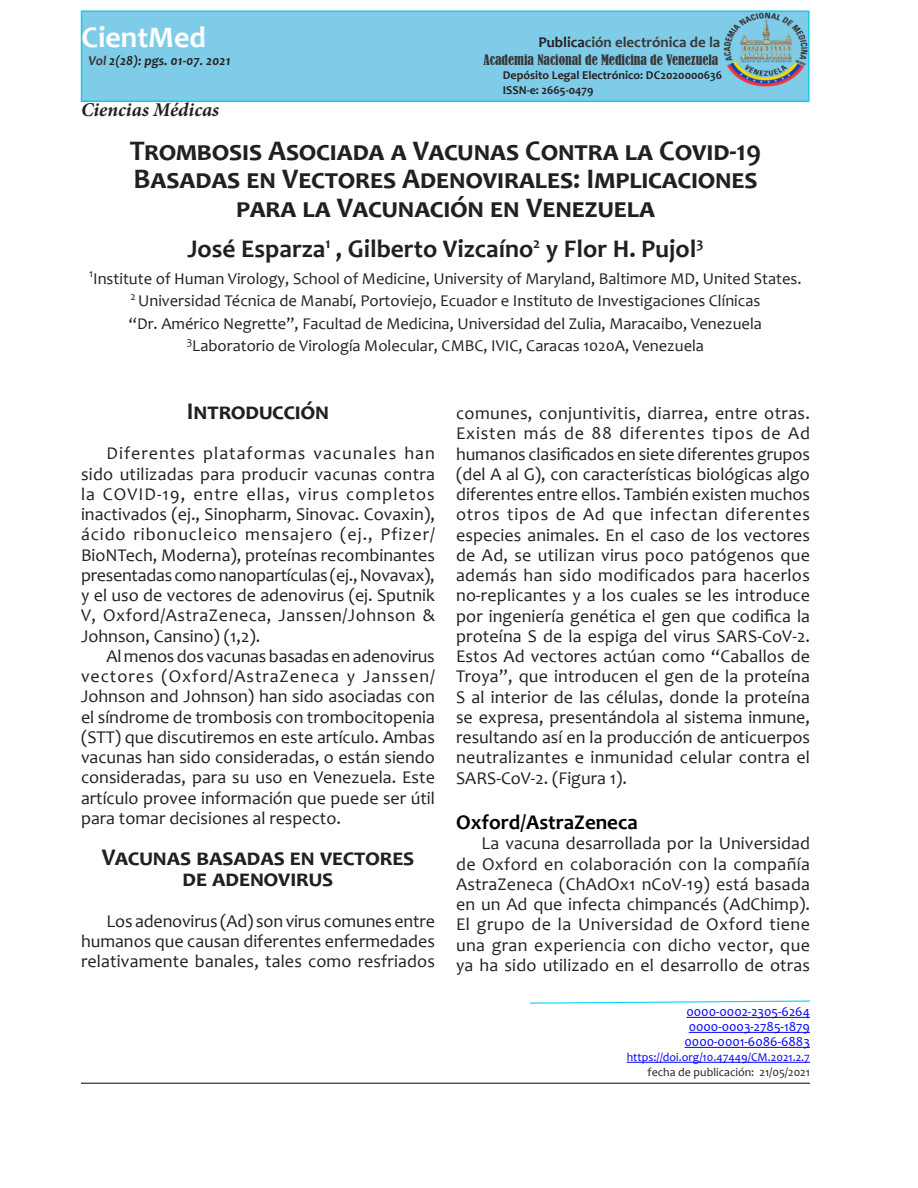
<style>
.page{position:relative;width:918px;height:1188px;background:#fff}
.page>*{position:absolute;margin:0;border:0;box-sizing:border-box;transform-origin:0 0}
.t1{font:700 30px "Candara";color:#fff}
.Título_1CM{font:700 28.5px/28.5px "Candara";color:#231f20}
.Título_1CM-2{font:700 28.5px "Candara";letter-spacing:.065em;color:#231f20}
.t2{font:700 25.5px "Candara";color:#231f20}
.Título_1CM-3{font:700 24px "Candara";color:#231f20}
.Título_1CM-4{font:700 24px "Candara";letter-spacing:.065em;color:#231f20}
.heading_1CM{font:700 21px "Candara";color:#000}
.Título_inglés{font:italic 700 19.5px "Minion Pro";letter-spacing:.005em;color:#231f20}
.Body_TextCM{font:18px/20.2px "Candara";letter-spacing:.01em;color:#231f20;text-align:justify}
.Body_TextCM-2{font:18px/20.2px "Candara";letter-spacing:.01em;color:#202122;text-align:justify}
.t3{font:16.5px/22.5px "Candara";color:#231f20}
.t4{font:700 15px "Candara";color:#373738}
.t5{font:13.5px "Candara";color:#00f}
.t6{font:condensed 13.5px "Bernard";color:#373738}
.t7{font:italic 700 13.5px "Candara";color:#231f20}
.t8{font:700 12px/15px "Candara";color:#231f20}
.t9{font:12px "Candara";color:#00f}
.t10{font:12px "Candara";color:#231f20}
.s1{color:#231f20}
.s2{color:#373738}
</style>
<div class="page">
<hr style="left:81px;top:1083px;width:729px;height:1px;background:#231f20">
<div style="left:81px;top:10px;width:729px;height:92px;background:#7fcce8;border:2px solid #1ac8ec"></div>
<img style="left:723px;top:12px;width:87px;height:76px">
<hr style="left:686px;top:1017px;width:124px;height:1px;background:#00f">
<hr style="left:689px;top:1032px;width:121px;height:1px;background:#00f">
<hr style="left:685px;top:1047px;width:125px;height:1px;background:#00f">
<hr style="left:627px;top:1062px;width:183px;height:1px;background:#00f">
<svg style="left:530px;top:1000px;width:280px;height:4px"></svg>
<h1 class="t1" style="left:81px;top:19px;width:126px">CientMed</h1>
<p class="t4" style="left:538px;top:33px;width:183px"><span class="s1">Publica</span>ción electrónica de la</p>
<p class="t7" style="left:88px;top:52px;width:144px"><span class="s2">Vol</span> 2(28): pgs. 01-07. 2021</p>
<p class="t6" style="left:484px;top:52px;width:236px">Academia Nacional de Medicina de Venezuela</p>
<p class="t8" style="left:503px;top:68px;width:221px">Depósito Legal Electrónico: DC2020000636<br>ISSN-e: 2665-0479</p>
<p class="Título_inglés" style="left:81px;top:96px;width:140px">Ciencias Médicas</p>
<p class="Título_1CM" style="left:130px;top:136px;width:633px">Trombosis Asociada a Vacunas Contra la Covid-19<br>Basadas en Vectores Adenovirales: Implicaciones</p>
<p class="Título_1CM-2" style="left:236px;top:190px;width:418px">para la Vacunación en Venezuela</p>
<p class="t2" style="left:187px;top:232px;width:518px">José Esparza<sup>1</sup> , Gilberto Vizcaíno<sup>2</sup> y Flor H. Pujol<sup>3</sup></p>
<p class="t3" style="left:89px;top:267px;width:714px"><sup>1</sup>Institute of Human Virology, School of Medicine, University of Maryland, Baltimore MD, United States.</p>
<p class="t3" style="left:129px;top:289px;width:635px"><sup>2</sup> Universidad Técnica de Manabí, Portoviejo, Ecuador e Instituto de Investigaciones Clínicas “Dr. Américo Negrette”, Facultad de Medicina, Universidad del Zulia, Maracaibo, Venezuela</p>
<p class="t3" style="left:187px;top:334px;width:519px"><sup>3</sup>Laboratorio de Virología Molecular, CMBC, IVIC, Caracas 1020A, Venezuela</p>
<p class="Título_1CM-3" style="left:187px;top:396px;width:144px">Introducción</p>
<p class="Body_TextCM" style="left:81px;top:443px;width:355px;text-indent:26px">Diferentes plataformas vacunales han sido utilizadas para producir vacunas contra la COVID-19, entre ellas, virus completos inactivados (ej., Sinopharm, Sinovac. Covaxin), ácido ribonucleico mensajero (ej., Pfizer/ BioNTech, Moderna), proteínas recombinantes presentadas como nanopartículas (ej., Novavax), y el uso de vectores de adenovirus (ej. Sputnik V, Oxford/AstraZeneca, Janssen/Johnson &amp; Johnson, Cansino) (1,2).</p>
<p class="Body_TextCM" style="left:81px;top:646px;width:355px;text-indent:26px">Al menos dos vacunas basadas en adenovirus vectores (Oxford/AstraZeneca y Janssen/ Johnson and Johnson) han sido asociadas con el síndrome de trombosis con trombocitopenia (STT) que discutiremos en este artículo. Ambas vacunas han sido consideradas, o están siendo consideradas, para su uso en Venezuela. Este artículo provee información que puede ser útil para tomar decisiones al respecto.</p>
<p class="Título_1CM-4" style="left:102px;top:842px;width:314px">Vacunas basadas en vectores</p>
<p class="Título_1CM-3" style="left:183px;top:863px;width:152px">de adenovirus</p>
<p class="Body_TextCM" style="left:81px;top:911px;width:355px;text-indent:26px">Los adenovirus (Ad) son virus comunes entre humanos que causan diferentes enfermedades relativamente banales, tales como resfriados</p>
<p class="Body_TextCM" style="left:456px;top:403px;width:355px">comunes, conjuntivitis, diarrea, entre otras.<br>Existen más de 88 diferentes tipos de Ad humanos clasificados en siete diferentes grupos (del A al G), con características biológicas algo diferentes entre ellos. También existen muchos otros tipos de Ad que infectan diferentes especies animales. En el caso de los vectores de Ad, se utilizan virus poco patógenos que además han sido modificados para hacerlos no-replicantes y a los cuales se les introduce por ingeniería genética el gen que codifica la proteína S de la espiga del virus SARS-CoV-2.<br>Estos Ad vectores actúan como “Caballos de Troya”, que introducen el gen de la proteína S al interior de las células, donde la proteína se expresa, presentándola al sistema inmune, resultando así en la producción de anticuerpos neutralizantes e inmunidad celular contra el SARS-CoV-2. (Figura 1).</p>
<p class="heading_1CM" style="left:456px;top:809px;width:183px">Oxford/AstraZeneca</p>
<p class="Body_TextCM-2" style="left:456px;top:833px;width:355px;text-indent:26px">La vacuna desarrollada por la Universidad de Oxford en colaboración con la compañía AstraZeneca (ChAdOx1 nCoV-19) está basada en un Ad que infecta chimpancés (AdChimp).<br><span class="s1">El grupo de la Universidad de Oxford tiene una gran experiencia con dicho vector, que ya ha sido utilizado en el desarrollo de otras</span></p>
<p class="t5" style="left:686px;top:1004px;width:125px">0000-0002-2305-6264</p>
<p class="t5" style="left:689px;top:1019px;width:123px">0000-0003-2785-1879</p>
<p class="t5" style="left:685px;top:1034px;width:127px">0000-0001-6086-6883</p>
<p class="t9" style="left:627px;top:1050px;width:185px">https://doi.org/10.47449/CM.2021.2.7</p>
<p class="t10" style="left:648px;top:1065px;width:164px">fecha de publicación: 21/05/2021</p>
</div>
